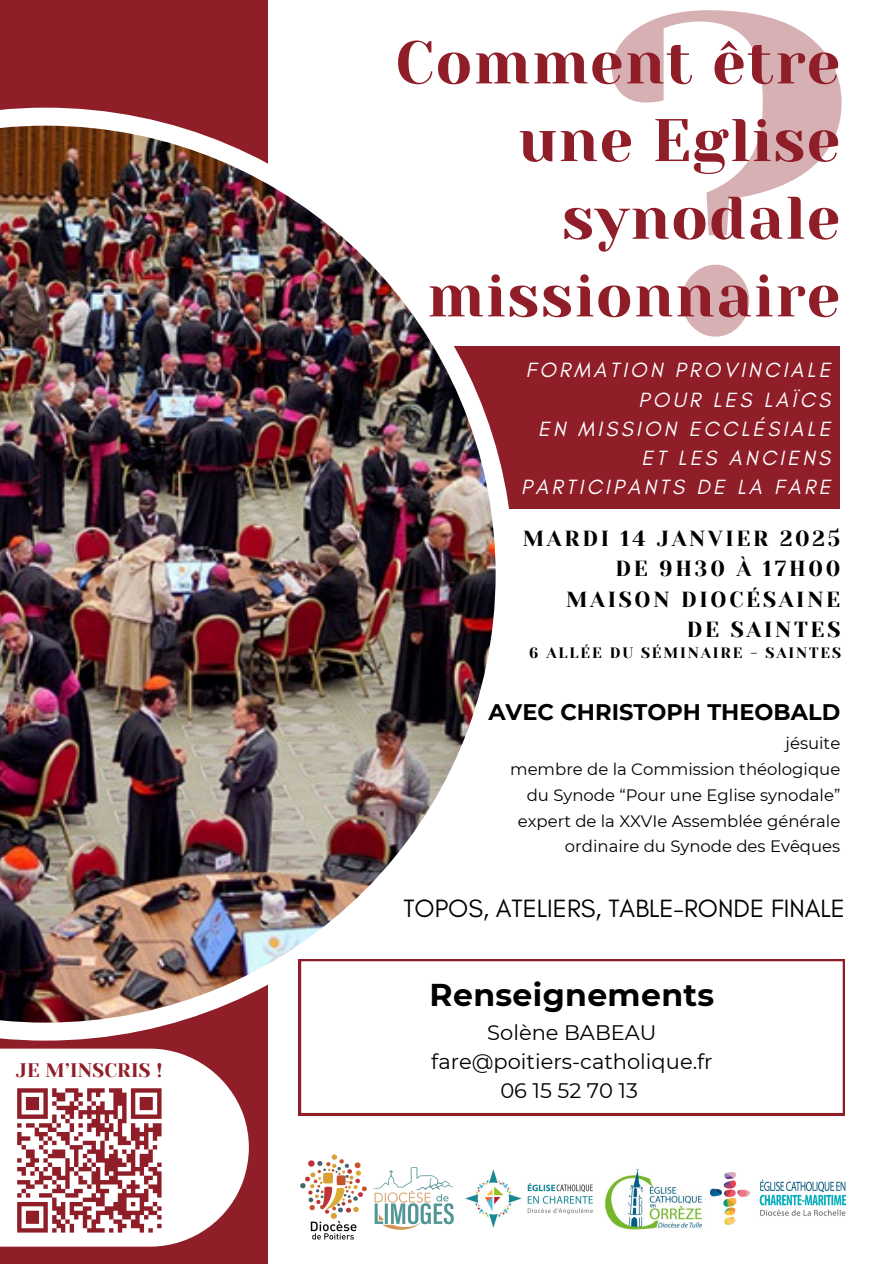
<style>
.page{position:relative;width:894px;height:1264px;background:#fff}
.page>*{position:absolute;margin:0;border:0;box-sizing:border-box;transform-origin:0 0}
.t1{font:450px "Yeseva One";color:#8f1e29}
.t2{font:60px/77.7px "Yeseva One";letter-spacing:.02em;color:#8f1e29;text-align:right}
.t3{font:700 31.5px "Montserrat";letter-spacing:.01em;color:#000}
.t4{font:25.5px "Glacial Indifference";color:#000}
.t5{font:700 22.5px "Montserrat";color:#000}
.t6{font:21.75px/30.3px "Yeseva One";letter-spacing:.125em;color:#000;text-align:right}
.t7{font:italic 21px/29.2px "Glacial Indifference";letter-spacing:.155em;color:#fff;text-align:right}
.t8{font:21px/29.2px "Montserrat";color:#000;text-align:center}
.t9{font:19.5px "Yeseva One";letter-spacing:.01em;color:#8f1e29}
.t10{font:16.5px/25.8px "Montserrat";color:#000;text-align:right}
.t11{font:15px "Yeseva One";letter-spacing:.125em;color:#000}
</style>
<div class="page">
<div style="left:392px;top:346px;width:447px;height:163px;background:#8f1e29"></div>
<div style="left:0;top:0;width:268px;height:1263px;background:#8f1e29"></div>
<svg style="left:0;top:1048px;width:249px;height:198px;fill:#fff"></svg>
<div style="left:8px;top:1079px;width:162px;height:162px;background:#fff"></div>
<svg style="left:17px;top:1088px;width:145px;height:145px"></svg>
<img style="left:300px;top:1154px;width:67px;height:86px">
<img style="left:373px;top:1167px;width:80px;height:61px">
<img style="left:465px;top:1169px;width:128px;height:59px">
<img style="left:710px;top:1172px;width:135px;height:52px">
<img style="left:605px;top:1168px;width:98px;height:62px">
<img style="left:0;top:108px;width:509px;height:932px">
<svg style="left:299px;top:959px;width:545px;height:156px"></svg>
<h3 class="t9" style="left:16px;top:1059px;width:148px">JE M’INSCRIS !</h3>
<h1 class="t1" style="left:605px;top:-80px;width:253px">?</h1>
<p class="t2" style="left:395px;top:24px;width:446px">Comment être une Eglise synodale missionnaire</p>
<p class="t7" style="left:521px;top:355px;width:311px">FORMATION PROVINCIALE<br>POUR LES LAÏCS<br>EN MISSION ECCLÉSIALE<br>ET LES ANCIENS<br>PARTICIPANTS DE LA FARE</p>
<h4 class="t6" style="left:522px;top:523px;width:319px">MARDI 14 JANVIER 2025<br>DE 9H30 À 17H00<br>MAISON DIOCÉSAINE<br>DE SAINTES</h4>
<h4 class="t11" style="left:529px;top:644px;width:313px">6 ALLÉE DU SÉMINAIRE - SAINTES</h4>
<h3 class="t5" style="left:488px;top:698px;width:353px">AVEC CHRISTOPH THEOBALD</h3>
<p class="t10" style="left:510px;top:730px;width:331px">jésuite<br>membre de la Commission théologique du Synode “Pour une Eglise synodale” expert de la XXVIe Assemblée générale ordinaire du Synode des Evêques</p>
<h6 class="t4" style="left:403px;top:892px;width:443px">TOPOS, ATELIERS, TABLE-RONDE FINALE</h6>
<p class="t3" style="left:429px;top:975px;width:286px">Renseignements</p>
<h1 class="t8" style="left:431px;top:1017px;width:283px">Solène BABEAU fare@poitiers-catholique.fr<br>06 15 52 70 13</h1>
</div>
